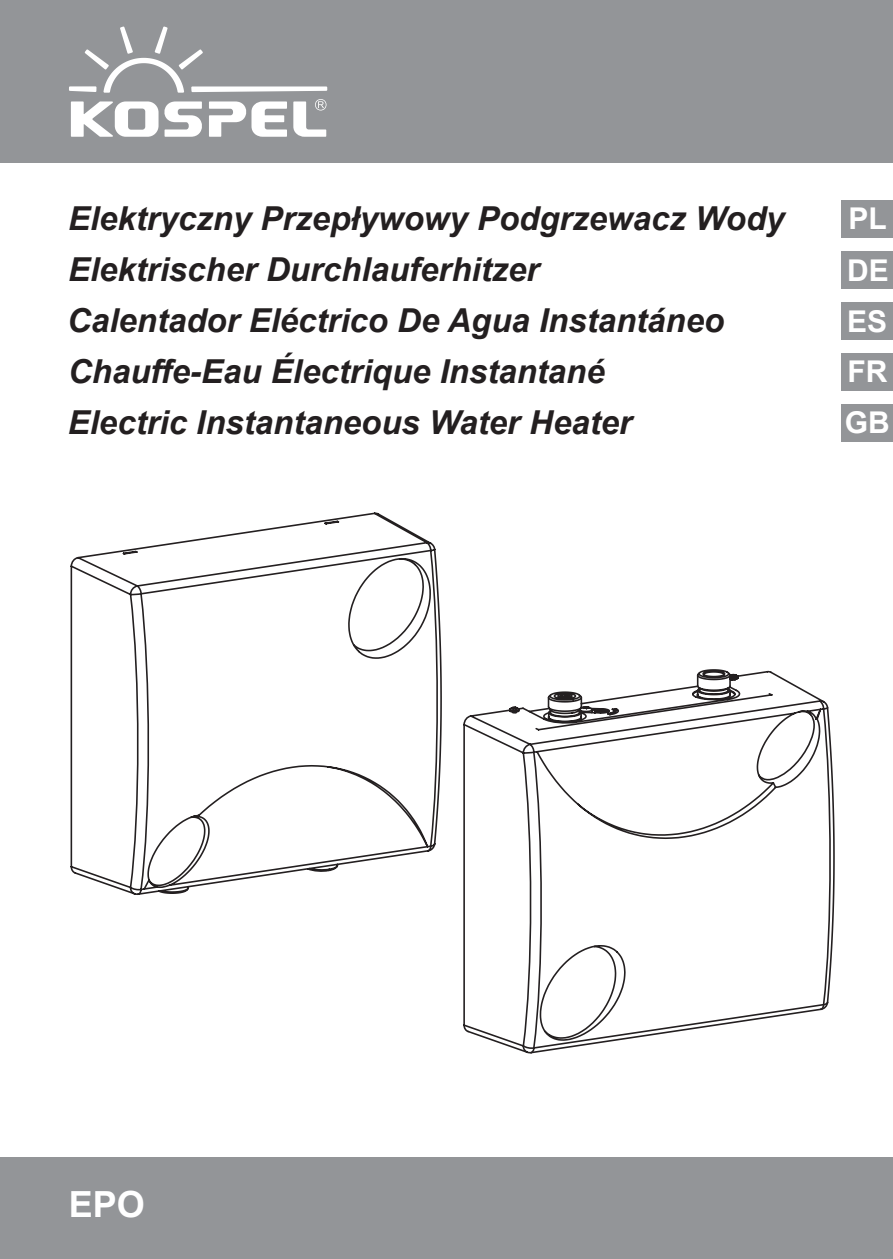
<style>
.page{position:relative;width:893px;height:1259px;background:#fff}
.page>*{position:absolute;margin:0;border:0;box-sizing:border-box;transform-origin:0 0}
.t1{font:700 36px "Arial";color:#fff}
.t2{font:italic 700 33px "Arial";color:#231f20}
.t3{font:700 30px "Arial";color:#fff}
</style>
<div class="page">
<svg style="left:71px;top:512px;width:371px;height:383px"></svg>
<svg style="left:463px;top:708px;width:372px;height:339px"></svg>
<svg style="left:510px;top:669px;width:320px;height:384px"></svg>
<div style="left:842px;top:200px;width:51px;height:37px;background:#939598"></div>
<div style="left:842px;top:404px;width:51px;height:38px;background:#939598"></div>
<div style="left:842px;top:251px;width:51px;height:37px;background:#939598"></div>
<div style="left:842px;top:353px;width:51px;height:38px;background:#939598"></div>
<div style="left:841px;top:302px;width:51px;height:38px;background:#939598"></div>
<div style="left:0;top:1157px;width:893px;height:102px;background:#939598"></div>
<div style="left:0;top:0;width:893px;height:162px;background:#939598"></div>
<svg style="left:69px;top:27px;width:258px;height:66px"></svg>
<svg style="left:71px;top:101px;width:216px;height:36px"></svg>
<svg style="left:293px;top:99px;width:33px;height:38px"></svg>
<p class="t2" style="left:68px;top:196px;width:718px">Elektryczny Przepływowy Podgrzewacz Wody</p>
<p class="t3" style="left:849px;top:199px;width:40px">PL</p>
<p class="t2" style="left:68px;top:247px;width:473px">Elektrischer Durchlauferhitzer</p>
<p class="t3" style="left:847px;top:250px;width:43px">DE</p>
<p class="t2" style="left:67px;top:298px;width:659px">Calentador Eléctrico De Agua Instantáneo</p>
<p class="t3" style="left:847px;top:301px;width:42px">ES</p>
<p class="t2" style="left:68px;top:349px;width:538px">Chauffe-Eau Électrique Instantané</p>
<p class="t3" style="left:847px;top:351px;width:41px">FR</p>
<p class="t2" style="left:68px;top:400px;width:566px">Electric Instantaneous Water Heater</p>
<p class="t3" style="left:845px;top:402px;width:46px">GB</p>
<p class="t1" style="left:69px;top:1180px;width:78px">EPO</p>
</div>
